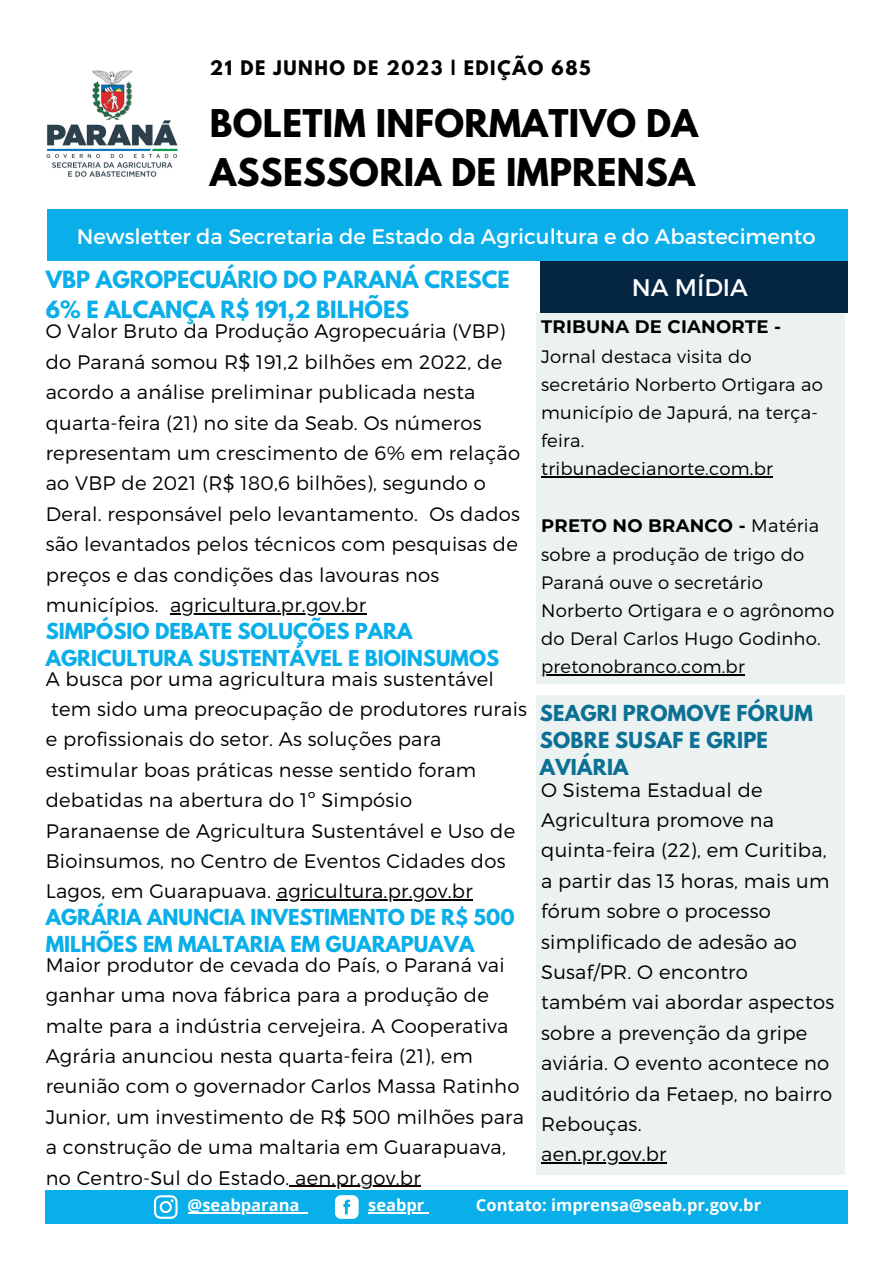
<style>
.page{position:relative;width:894px;height:1264px;background:#fff}
.page>*{position:absolute;margin:0;border:0;box-sizing:border-box;transform-origin:0 0}
.t1{font:700 33.9px "League Spartan";letter-spacing:.01em;color:#000}
.t2{font:24px "Montserrat";color:#fff}
.t3{font:21px "Montserrat";color:#fff}
.t4{font:700 21px/29.2px "League Spartan";color:#0aaee9}
.t5{font:300 19.5px/30.5px "Montserrat";letter-spacing:.015em;color:#000}
.t6{font:700 19.5px/27px "League Spartan";color:#0aaee9}
.t7{font:700 19.5px/27px "League Spartan";letter-spacing:.015em;color:#0c7094}
.t8{font:300 18px/28.3px "Montserrat";letter-spacing:.015em;color:#000}
.t9{font:700 17.85px "League Spartan";letter-spacing:.09em;color:#000}
.t10{font:700 16.5px "Open Sans";color:#fff}
.s1{font-weight:700}
</style>
<div class="page">
<div style="left:47px;top:209px;width:800px;height:52px;background:#0aaee9"></div>
<div style="left:535px;top:695px;width:309px;height:480px;background:#ecf1f1"></div>
<div style="left:46px;top:1189px;width:801px;height:34px;background:#0aaee9"></div>
<div style="left:535px;top:312px;width:309px;height:372px;background:#ecf1f1"></div>
<div style="left:539px;top:261px;width:308px;height:52px;background:#052642"></div>
<img style="left:46px;top:70px;width:132px;height:107px">
<hr style="left:187px;top:1212px;width:112px;height:1px;background:#fff">
<hr style="left:368px;top:1212px;width:56px;height:1px;background:#fff">
<svg style="left:154px;top:1195px;width:23px;height:23px"></svg>
<svg style="left:335px;top:1195px;width:23px;height:23px"></svg>
<hr style="left:541px;top:476px;width:231px;height:1px;background:#000">
<hr style="left:541px;top:674px;width:203px;height:1px;background:#000">
<hr style="left:277px;top:899px;width:196px;height:1px;background:#000">
<hr style="left:541px;top:1162px;width:125px;height:1px;background:#000">
<hr style="left:170px;top:613px;width:196px;height:1px;background:#000">
<hr style="left:289px;top:1185px;width:132px;height:1px;background:#000">
<p class="t9" style="left:210px;top:59px;width:382px">21 DE JUNHO DE 2023 | EDIÇÃO 685</p>
<p class="t1" style="left:210px;top:107px;width:489px">BOLETIM INFORMATIVO DA</p>
<p class="t1" style="left:210px;top:155px;width:486px">ASSESSORIA DE IMPRENSA</p>
<p class="t3" style="left:77px;top:223px;width:740px">Newsletter da Secretaria de Estado da Agricultura e do Abastecimento</p>
<p class="t2" style="left:631px;top:271px;width:117px">NA MÍDIA</p>
<p class="t4" style="left:46px;top:268px;width:465px">VBP AGROPECUÁRIO DO PARANÁ CRESCE<br>6% E ALCANÇA R$ 191,2 BILHÕES</p>
<p class="t5" style="left:46px;top:315px;width:476px">O Valor Bruto da Produção Agropecuária (VBP) do Paraná somou R$ 191,2 bilhões em 2022, de acordo a análise preliminar publicada nesta quarta-feira (21) no site da Seab. Os números representam um crescimento de 6% em relação ao VBP de 2021 (R$ 180,6 bilhões), segundo o Deral. responsável pelo levantamento. Os dados são levantados pelos técnicos com pesquisas de preços e das condições das lavouras nos municípios. agricultura.pr.gov.br</p>
<p class="t8" style="left:541px;top:312px;width:283px"><span class="s1">TRIBUNA DE CIANORTE -<br></span>Jornal destaca visita do secretário Norberto Ortigara ao município de Japurá, na terça&shy;feira.</p>
<p class="t8" style="left:541px;top:453px;width:233px">tribunadecianorte.com.br</p>
<p class="t8" style="left:541px;top:510px;width:294px"><span class="s1">PRETO NO BRANCO -</span> Matéria sobre a produção de trigo do<br>Paraná ouve o secretário<br>Norberto Ortigara e o agrônomo do Deral Carlos Hugo Godinho. pretonobranco.com.br</p>
<p class="t6" style="left:46px;top:620px;width:455px">SIMPÓSIO DEBATE SOLUÇÕES PARA<br>AGRICULTURA SUSTENTÁVEL E BIOINSUMOS</p>
<p class="t5" style="left:46px;top:662px;width:482px">A busca por uma agricultura mais sustentável tem sido uma preocupação de produtores rurais e profissionais do setor. As soluções para estimular boas práticas nesse sentido foram debatidas na abertura do 1º Simpósio Paranaense de Agricultura Sustentável e Uso de Bioinsumos, no Centro de Eventos Cidades dos Lagos, em Guarapuava. agricultura.pr.gov.br</p>
<p class="t7" style="left:539px;top:701px;width:274px">SEAGRI PROMOVE FÓRUM<br>SOBRE SUSAF E GRIPE<br>AVIÁRIA</p>
<p class="t5" style="left:541px;top:773px;width:294px">O Sistema Estadual de<br>Agricultura promove na quinta-feira (22), em Curitiba, a partir das 13 horas, mais um fórum sobre o processo simplificado de adesão ao<br>Susaf/PR. O encontro também vai abordar aspectos sobre a prevenção da gripe aviária. O evento acontece no auditório da Fetaep, no bairro<br>Rebouças.</p>
<p class="t5" style="left:541px;top:1138px;width:127px">aen.pr.gov.br</p>
<p class="t6" style="left:46px;top:906px;width:470px">AGRÁRIA ANUNCIA INVESTIMENTO DE R$ 500<br>MILHÕES EM MALTARIA EM GUARAPUAVA</p>
<p class="t5" style="left:46px;top:948px;width:479px">Maior produtor de cevada do País, o Paraná vai ganhar uma nova fábrica para a produção de malte para a indústria cervejeira. A Cooperativa Agrária anunciou nesta quarta-feira (21), em reunião com o governador Carlos Massa Ratinho Junior, um investimento de R$ 500 milhões para a construção de uma maltaria em Guarapuava, no Centro-Sul do Estado. aen.pr.gov.br</p>
<p class="t10" style="left:187px;top:1193px;width:113px">@seabparana</p>
<p class="t10" style="left:368px;top:1193px;width:58px">seabpr</p>
<p class="t10" style="left:476px;top:1193px;width:287px">Contato: imprensa@seab.pr.gov.br</p>
</div>
